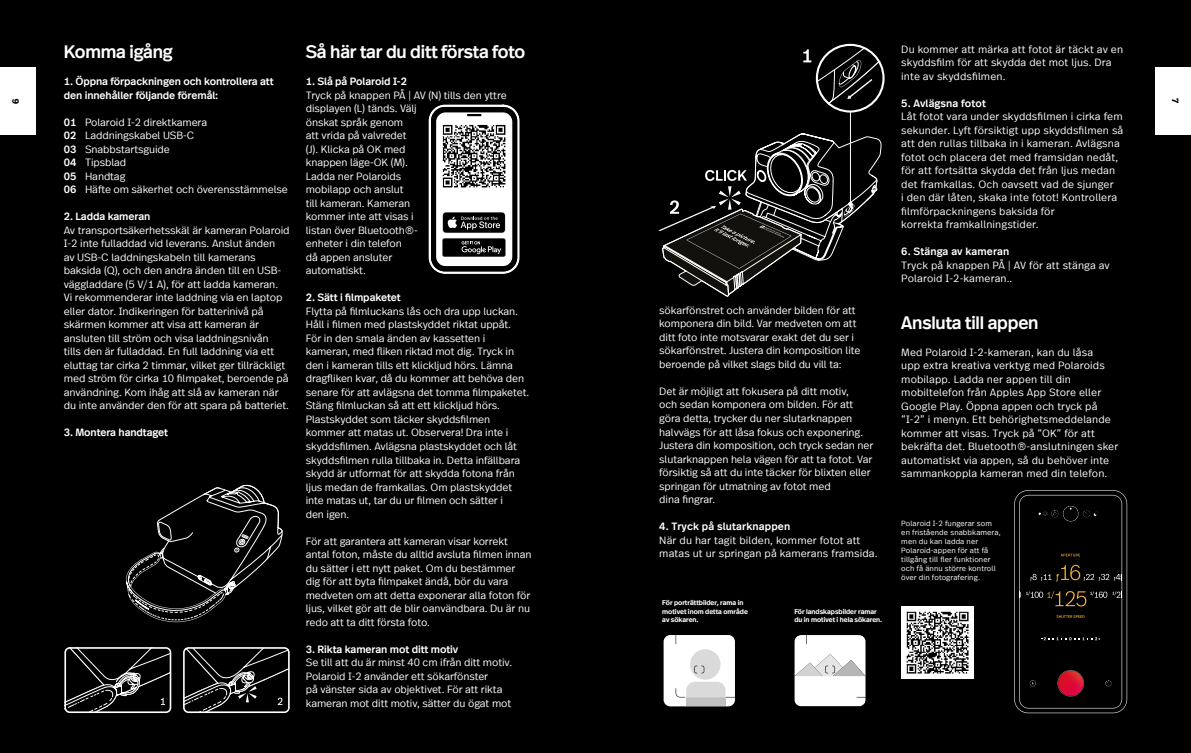
<style>
.page{position:relative;width:1191px;height:753px;background:#000}
.page>*{position:absolute;margin:0;border:0;box-sizing:border-box;transform-origin:0 0}
.t1{font:500 18px "Real Head Offc";letter-spacing:-.01em;color:#fff}
.t2{font:300 10.5px/13.5px "Real Text Offc";letter-spacing:-.01em;color:#fff}
.t3{font:300 10.5px/13.5px "Real Text Offc";letter-spacing:.01em;color:#fff}
.t4{font:500 10.5px/13.5px "Real Text Offc";letter-spacing:-.01em;color:#fff}
.t5{font:500 10.5px "Real Text Offc";letter-spacing:.01em;color:#fff}
.t6{font:700 9px "Real Head Offc";color:#000}
.t7{font:300 7.5px/9px "Real Text Offc";letter-spacing:.01em;color:#fff}
.t8{font:600 6.9px/8.2px "Real Head Offc";color:#fff}
.s1{font-weight:500}
</style>
<div class="page">
<div style="left:0;top:67px;width:36px;height:68px;background:#fff"></div>
<div style="left:1155px;top:67px;width:36px;height:68px;background:#fff"></div>
<svg style="left:126px;top:484px;width:157px;height:138px"></svg>
<svg style="left:64px;top:647px;width:107px;height:66px"></svg>
<svg style="left:183px;top:647px;width:107px;height:66px"></svg>
<hr style="left:850px;top:111px;width:1px;height:93px;background:#fff">
<svg style="left:817px;top:45px;width:66px;height:66px"></svg>
<svg style="left:803px;top:49px;width:8px;height:13px"></svg>
<svg style="left:658px;top:133px;width:223px;height:164px"></svg>
<svg style="left:428px;top:104px;width:92px;height:170px"></svg>
<img style="left:442px;top:124px;width:64px;height:64px">
<img style="left:901px;top:606px;width:72px;height:72px">
<svg style="left:1014px;top:490px;width:113px;height:223px"></svg>
<svg style="left:794px;top:635px;width:72px;height:72px;background:#ededed"></svg>
<svg style="left:663px;top:635px;width:72px;height:72px;background:#e9e9e9"></svg>
<h1 class="t1" style="left:64px;top:41px;width:110px">Komma igång</h1>
<p class="t4" style="left:64px;top:75px;width:211px">1. Öppna förpackningen och kontrollera att den innehåller följande föremål:</p>
<p class="t2" style="left:64px;top:115px;width:225px"><span class="s1">01</span> Polaroid I-2 direktkamera<br><span class="s1">02</span> Laddningskabel USB-C<br><span class="s1">03</span> Snabbstartsguide<br><span class="s1">04</span> Tipsblad<br><span class="s1">05</span> Handtag<br><span class="s1">06</span> Häfte om säkerhet och överensstämmelse</p>
<p class="t4" style="left:64px;top:210px;width:88px">2. Ladda kameran</p>
<p class="t2" style="left:64px;top:223px;width:227px">Av transportsäkerhetsskäl är kameran Polaroid I-2 inte fulladdad vid leverans. Anslut änden<br>av USB-C laddningskabeln till kamerans baksida (Q), och den andra änden till en USB&shy;väggladdare (5 V/1 A), för att ladda kameran.<br>Vi rekommenderar inte laddning via en laptop eller dator. Indikeringen för batterinivå på skärmen kommer att visa att kameran är ansluten till ström och visa laddningsnivån<br>tills den är fulladdad. En full laddning via ett eluttag tar cirka 2 timmar, vilket ger tillräckligt med ström för cirka 10 filmpaket, beroende på användning. Kom ihåg att slå av kameran när du inte använder den för att spara på batteriet.</p>
<p class="t4" style="left:64px;top:426px;width:106px">3. Montera handtaget</p>
<h1 class="t1" style="left:306px;top:41px;width:221px">Så här tar du ditt första foto</h1>
<p class="t4" style="left:306px;top:75px;width:103px">1. Slå på Polaroid I-2</p>
<p class="t2" style="left:306px;top:88px;width:202px">Tryck på knappen PÅ | AV (N) tills den yttre displayen (L) tänds. Välj<br>önskat språk genom<br>att vrida på valvredet<br>(J). Klicka på OK med<br>knappen läge-OK (M).<br>Ladda ner Polaroids<br>mobilapp och anslut<br>till kameran. Kameran<br>kommer inte att visas i<br>listan över Bluetooth®-<br>enheter i din telefon<br>då appen ansluter<br>automatiskt.</p>
<p class="t4" style="left:306px;top:291px;width:96px">2. Sätt i filmpaketet</p>
<p class="t2" style="left:306px;top:304px;width:225px">Flytta på filmluckans lås och dra upp luckan.<br>Håll i filmen med plastskyddet riktat uppåt.<br>För in den smala änden av kassetten i kameran, med fliken riktad mot dig. Tryck in den i kameran tills ett klickljud hörs. Lämna dragfliken kvar, då du kommer att behöva den senare för att avlägsna det tomma filmpaketet.<br>Stäng filmluckan så att ett klickljud hörs.<br>Plastskyddet som täcker skyddsfilmen kommer att matas ut. Observera! Dra inte i skyddsfilmen. Avlägsna plastskyddet och låt skyddsfilmen rulla tillbaka in. Detta infällbara skydd är utformat för att skydda fotona från ljus medan de framkallas. Om plastskyddet inte matas ut, tar du ur filmen och sätter i<br>den igen.</p>
<p class="t2" style="left:306px;top:534px;width:227px">För att garantera att kameran visar korrekt antal foton, måste du alltid avsluta filmen innan du sätter i ett nytt paket. Om du bestämmer dig för att byta filmpaket ändå, bör du vara medveten om att detta exponerar alla foton för ljus, vilket gör att de blir oanvändbara. Du är nu redo att ta ditt första foto.</p>
<p class="t4" style="left:306px;top:642px;width:154px">3. Rikta kameran mot ditt motiv</p>
<p class="t2" style="left:306px;top:655px;width:208px">Se till att du är minst 40 cm ifrån ditt motiv.<br>Polaroid I-2 använder ett sökarfönster<br>på vänster sida av objektivet. För att rikta kameran mot ditt motiv, sätter du ögat mot</p>
<p class="t3" style="left:901px;top:42px;width:223px">Du kommer att märka att fotot är täckt av en skyddsfilm för att skydda det mot ljus. Dra inte av skyddsfilmen.</p>
<p class="t5" style="left:901px;top:96px;width:86px">5. Avlägsna fotot</p>
<p class="t3" style="left:901px;top:110px;width:224px">Låt fotot vara under skyddsfilmen i cirka fem sekunder. Lyft försiktigt upp skyddsfilmen så att den rullas tillbaka in i kameran. Avlägsna fotot och placera det med framsidan nedåt, för att fortsätta skydda det från ljus medan det framkallas. Och oavsett vad de sjunger<br>i den där låten, skaka inte fotot! Kontrollera filmförpackningens baksida för<br>korrekta framkallningstider.</p>
<p class="t5" style="left:901px;top:245px;width:109px">6. Stänga av kameran</p>
<p class="t3" style="left:901px;top:258px;width:210px">Tryck på knappen PÅ | AV för att stänga av<br>Polaroid I-2-kameran..</p>
<h1 class="t1" style="left:901px;top:311px;width:139px">Ansluta till appen</h1>
<p class="t3" style="left:901px;top:345px;width:218px">Med Polaroid I-2-kameran, kan du låsa<br>upp extra kreativa verktyg med Polaroids mobilapp. Ladda ner appen till din mobiltelefon från Apples App Store eller Google Play. Öppna appen och tryck på “I-2” i menyn. Ett behörighetsmeddelande kommer att visas. Tryck på “OK” för att bekräfta det. Bluetooth®-anslutningen sker automatiskt via appen, så du behöver inte sammankoppla kameran med din telefon.</p>
<p class="t6" style="left:10px;top:104px;width:7px;rotate:-90deg">6</p>
<p class="t6" style="left:1181px;top:98px;width:7px;rotate:90deg">7</p>
<p class="t2" style="left:659px;top:303px;width:203px">sökarfönstret och använder bilden för att komponera din bild. Var medveten om att ditt foto inte motsvarar exakt det du ser i sökarfönstret. Justera din komposition lite beroende på vilket slags bild du vill ta:</p>
<p class="t2" style="left:659px;top:384px;width:215px">Det är möjligt att fokusera på ditt motiv,<br>och sedan komponera om bilden. För att göra detta, trycker du ner slutarknappen halvvägs för att låsa fokus och exponering.<br>Justera din komposition, och tryck sedan ner slutarknappen hela vägen för att ta fotot. Var försiktig så att du inte täcker för blixten eller springan för utmatning av fotot med<br>dina fingrar.</p>
<p class="t5" style="left:659px;top:519px;width:133px">4. Tryck på slutarknappen</p>
<p class="t3" style="left:659px;top:533px;width:220px">När du har tagit bilden, kommer fotot att matas ut ur springan på kamerans framsida.</p>
<p class="t7" style="left:901px;top:519px;width:101px">Polaroid I-2 fungerar som en fristående snabbkamera, men du kan ladda ner<br>Polaroid-appen för att få tillgång till fler funktioner och få ännu större kontroll över din fotografering.</p>
<p class="t8" style="left:662px;top:599px;width:87px">För porträttbilder, rama in motivet inom detta område av sökaren.</p>
<p class="t8" style="left:794px;top:607px;width:89px">För landskapsbilder ramar du in motivet i hela sökaren.</p>
</div>
